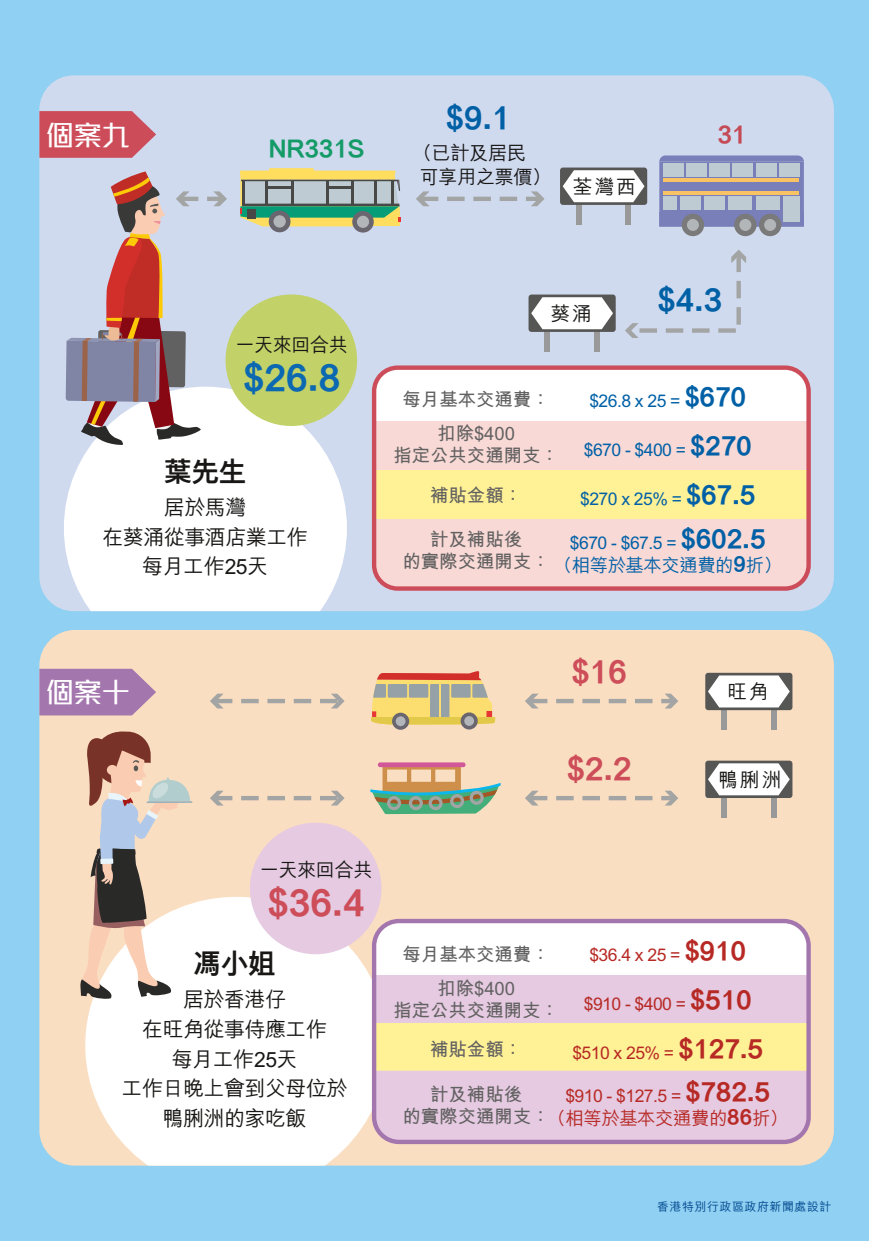
<style>
.page{position:relative;width:869px;height:1241px;background:#fff}
.page>*{position:absolute;margin:0;border:0;box-sizing:border-box;transform-origin:0 0}
.t1{font:800 36.75px "M Hei HK";color:#0b68b1}
.t2{font:800 36.75px "M Hei HK";color:#cd4d59}
.t3{font:800 31.5px "M Hei HK";color:#0060a6}
.t4{font:800 31.5px "M Hei HK";color:#cd4d59}
.t5{font:500 28px "M Stiff Hei HK";color:#fff}
.t6{font:800 28px "M Hei HK";letter-spacing:-.025em;color:#181716}
.t7{font:800 24.5px "M Hei HK";letter-spacing:-.03em;color:#159b68}
.t8{font:800 24.5px "M Hei HK";color:#c44a56}
.t9{font:500 21px/29.8px "M Hei HK";letter-spacing:-.025em;color:#181716;text-align:center}
.t10{font:500 19.78px "M Hei HK";letter-spacing:.1em;color:#181716}
.t11{font:500 19.25px/24.5px "M Hei HK";letter-spacing:-.03em;color:#181716}
.t12{font:700 18.38px/34.1px "M Hei HK";color:#626161;text-align:center}
.t13{font:500 18.38px "M Hei HK";letter-spacing:-.025em;color:#b72924}
.t14{font:500 18.38px "M Hei HK";letter-spacing:-.025em;color:#0060a6}
.t15{font:500 17.5px "M Hei HK";letter-spacing:-.03em;color:#b72924}
.t16{font:500 17.5px "M Hei HK";letter-spacing:-.03em;color:#0060a6}
.t17{font:500 11.9px "M Hei HK";letter-spacing:.05em;color:#00488f}
.s1{font-weight:800;font-size:26.25px}
.s2{font-weight:800;font-size:21px}
</style>
<div class="page">
<div style="left:0;top:0;width:868px;height:1240px;background:#90d0f2"></div>
<div style="left:39px;top:75px;width:794px;height:536px;background:#d0daef;border-radius:34px"></div>
<div style="left:39px;top:630px;width:794px;height:535px;background:#fadec2;border-radius:35px"></div>
<svg style="left:64px;top:387px;width:283px;height:224px;background:#fbfbfd"></svg>
<svg style="left:85px;top:896px;width:302px;height:269px;background:#fefcfa"></svg>
<div style="left:544px;top:331px;width:6px;height:20px;background:#999"></div>
<div style="left:593px;top:331px;width:6px;height:20px;background:#999"></div>
<div style="left:528px;top:294px;width:87px;height:38px;background:#565655;border-radius:3px"></div>
<svg style="left:531px;top:297px;width:81px;height:32px;background:#e8e8e8"></svg>
<div style="left:721px;top:709px;width:5px;height:20px;background:#999"></div>
<div style="left:770px;top:709px;width:6px;height:20px;background:#999"></div>
<div style="left:705px;top:672px;width:87px;height:38px;background:#565655;border-radius:3px"></div>
<svg style="left:708px;top:675px;width:81px;height:32px;background:#e7e7e7"></svg>
<div style="left:721px;top:797px;width:5px;height:20px;background:#999"></div>
<div style="left:770px;top:797px;width:6px;height:20px;background:#999"></div>
<div style="left:705px;top:760px;width:87px;height:37px;background:linear-gradient(to right,#565655,#565655);border-radius:3px"></div>
<svg style="left:707px;top:763px;width:82px;height:32px;background:#e6e6e5"></svg>
<div style="left:575px;top:204px;width:6px;height:20px;background:#999"></div>
<div style="left:625px;top:204px;width:6px;height:20px;background:#999"></div>
<div style="left:559px;top:167px;width:88px;height:38px;background:#565655;border-radius:3px"></div>
<svg style="left:562px;top:170px;width:82px;height:32px;background:#e6e6e6"></svg>
<svg style="left:625px;top:249px;width:120px;height:89px"></svg>
<div style="left:681px;top:214px;width:22px;height:22px;background:#7a7a7a;border-radius:50%"></div>
<div style="left:686px;top:219px;width:12px;height:12px;background:#b2b6b9;border-radius:50%"></div>
<div style="left:733px;top:214px;width:23px;height:22px;background:#7a7a7a;border-radius:50%"></div>
<div style="left:739px;top:219px;width:12px;height:12px;background:#b2b6b9;border-radius:50%"></div>
<div style="left:758px;top:214px;width:23px;height:22px;background:#7a7a7a;border-radius:50%"></div>
<svg style="left:763px;top:219px;width:12px;height:12px"></svg>
<svg style="left:659px;top:155px;width:144px;height:71px;background:#a1a3b6"></svg>
<svg style="left:371px;top:671px;width:124px;height:53px;background:#d8b67d"></svg>
<svg style="left:460px;top:712px;width:17px;height:17px"></svg>
<div style="left:464px;top:716px;width:10px;height:9px;background:#b2b6b9;border-radius:50%"></div>
<svg style="left:392px;top:712px;width:17px;height:17px"></svg>
<div style="left:395px;top:716px;width:10px;height:10px;background:#b2b6b9;border-radius:50%"></div>
<svg style="left:39px;top:111px;width:117px;height:47px;background:#cc5b69"></svg>
<div style="left:225px;top:294px;width:132px;height:132px;background:#c2d269;border-radius:50%"></div>
<svg style="left:39px;top:668px;width:117px;height:47px;background:#ae82b0"></svg>
<div style="left:250px;top:822px;width:131px;height:132px;background:#e5cae1;border-radius:50%"></div>
<svg style="left:416px;top:191px;width:128px;height:15px"></svg>
<svg style="left:525px;top:693px;width:153px;height:15px"></svg>
<svg style="left:210px;top:693px;width:134px;height:15px"></svg>
<svg style="left:525px;top:790px;width:153px;height:15px"></svg>
<svg style="left:210px;top:790px;width:134px;height:15px"></svg>
<div style="left:374px;top:920px;width:434px;height:221px;background:#fff;border-radius:25px"></div>
<div style="left:374px;top:975px;width:434px;height:48px;background:#e5cae1"></div>
<div style="left:374px;top:1022px;width:434px;height:48px;background:#fff195"></div>
<div style="left:374px;top:1070px;width:434px;height:71px;background:#e5cae1"></div>
<div style="left:372px;top:918px;width:438px;height:225px;border:4px solid #a476ae;border-radius:25px"></div>
<div style="left:374px;top:367px;width:434px;height:221px;background:#fff;border-radius:24px"></div>
<div style="left:374px;top:422px;width:434px;height:48px;background:#f8d9d6"></div>
<div style="left:377px;top:518px;width:431px;height:71px;background:#f8d9d6"></div>
<div style="left:374px;top:470px;width:434px;height:48px;background:#fff195"></div>
<div style="left:372px;top:365px;width:438px;height:225px;border:4px solid #cc4c59;border-radius:24px"></div>
<svg style="left:66px;top:171px;width:161px;height:274px"></svg>
<svg style="left:240px;top:168px;width:160px;height:64px;background:#a3b494"></svg>
<hr style="left:147px;top:801px;width:45px;height:2px;background:#9db0b9">
<svg style="left:80px;top:731px;width:110px;height:268px"></svg>
<div style="left:377px;top:762px;width:88px;height:5px;background:#d15798;border-radius:2px"></div>
<svg style="left:370px;top:766px;width:130px;height:48px"></svg>
<h2 class="t3" style="left:445px;top:102px;width:67px">$9.1</h2>
<p class="t11" style="left:419px;top:138px;width:133px;text-indent:-7px">（已計及居民<br>可享用之票價）</p>
<h3 class="t5" style="left:46px;top:121px;width:85px">個案九</h3>
<h3 class="t8" style="left:716px;top:122px;width:31px">31</h3>
<h3 class="t7" style="left:269px;top:137px;width:97px">NR331S</h3>
<p class="t10" style="left:572px;top:172px;width:65px">荃灣西</p>
<p class="t11" style="left:235px;top:330px;width:114px">一天來回合共</p>
<h1 class="t1" style="left:243px;top:360px;width:99px">$26.8</h1>
<h3 class="t6" style="left:164px;top:457px;width:84px">葉先生</h3>
<p class="t9" style="left:102px;top:490px;width:207px">居於馬灣<br>在葵涌從事酒店業工作每月工作25天</p>
<p class="t10" style="left:550px;top:299px;width:43px">葵涌</p>
<h2 class="t3" style="left:657px;top:285px;width:67px">$4.3</h2>
<p class="t12" style="left:402px;top:381px;width:148px">每月基本交通費：扣除$400</p>
<p class="t12" style="left:393px;top:434px;width:167px;line-height:39.4px">指定公共交通開支：補貼金額：</p>
<p class="t12" style="left:402px;top:527px;width:148px;line-height:21.9px">計及補貼後<br>的實際交通開支：</p>
<p class="t16" style="left:589px;top:388px;width:159px">$26.8 x 25 = <span class="s1">$670</span></p>
<p class="t16" style="left:583px;top:437px;width:170px">$670 - $400 = <span class="s1">$270</span></p>
<p class="t16" style="left:580px;top:486px;width:177px">$270 x 25% = <span class="s1">$67.5</span></p>
<p class="t16" style="left:569px;top:530px;width:197px">$670 - $67.5 = <span class="s1">$602.5</span></p>
<p class="t14" style="left:553px;top:551px;width:229px">（相等於基本交通費的<span class="s2">9</span>折）</p>
<h3 class="t5" style="left:46px;top:678px;width:85px">個案十</h3>
<h2 class="t4" style="left:571px;top:656px;width:58px">$16</h2>
<h2 class="t4" style="left:566px;top:753px;width:67px">$2.2</h2>
<p class="t10" style="left:726px;top:677px;width:43px">旺角</p>
<p class="t10" style="left:717px;top:765px;width:65px">鴨脷洲</p>
<p class="t11" style="left:260px;top:855px;width:114px">一天來回合共</p>
<h1 class="t2" style="left:267px;top:884px;width:99px">$36.4</h1>
<h3 class="t6" style="left:193px;top:949px;width:84px">馮小姐</h3>
<p class="t9" style="left:121px;top:982px;width:227px">居於香港仔<br>在旺角從事侍應工作<br>每月工作25天<br>工作日晚上會到父母位於鴨脷洲的家吃飯</p>
<p class="t12" style="left:402px;top:935px;width:148px">每月基本交通費：扣除$400</p>
<p class="t12" style="left:393px;top:988px;width:167px;line-height:39.4px">指定公共交通開支：補貼金額：</p>
<p class="t12" style="left:402px;top:1081px;width:148px;line-height:21.9px">計及補貼後<br>的實際交通開支：</p>
<p class="t15" style="left:589px;top:941px;width:159px">$36.4 x 25 = <span class="s1">$910</span></p>
<p class="t15" style="left:583px;top:990px;width:170px">$910 - $400 = <span class="s1">$510</span></p>
<p class="t15" style="left:572px;top:1039px;width:193px">$510 x 25% = <span class="s1">$127.5</span></p>
<p class="t15" style="left:565px;top:1083px;width:207px">$910 - $127.5 = <span class="s1">$782.5</span></p>
<p class="t13" style="left:547px;top:1104px;width:242px">（相等於基本交通費的<span class="s2">86</span>折）</p>
<p class="t17" style="left:656px;top:1197px;width:176px">香港特別行政區政府新聞處設計</p>
</div>
